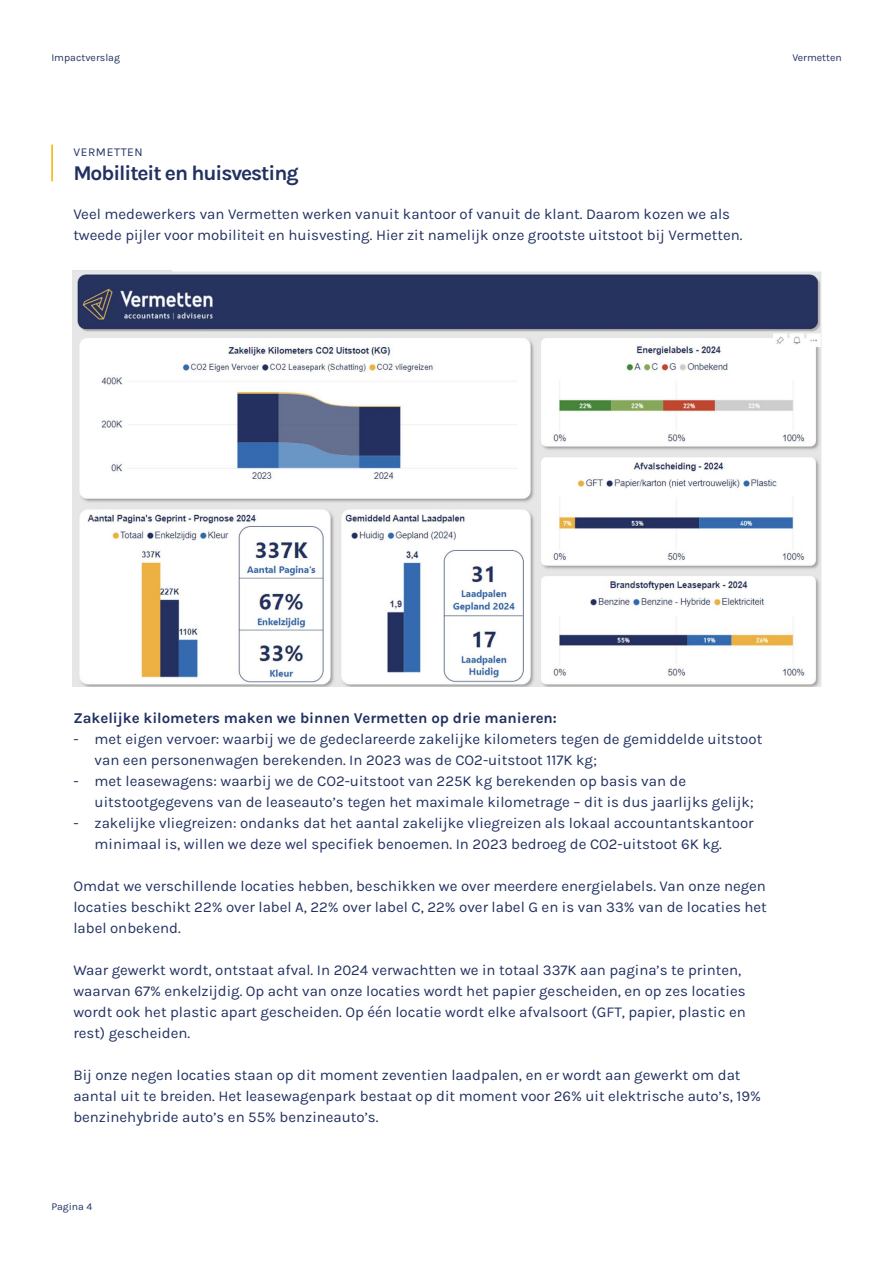
<style>
.page{position:relative;width:893px;height:1263px;background:#fff}
.page>*{position:absolute;margin:0;border:0;box-sizing:border-box;transform-origin:0 0}
.t1{font:700 21px "Karla";letter-spacing:-.05em;color:#223161}
.t2{font:15px/21px "Karla";color:#223161}
.t3{font:700 15px "Karla";color:#223161}
.t4{font:12px "Karla";letter-spacing:.05em;color:#223161}
.t5{font:10.5px "Karla";color:#223161}
</style>
<div class="page">
<img style="left:72px;top:270px;width:750px;height:416px">
<hr style="left:51px;top:145px;width:2px;height:36px;background:#f6b100">
<p class="t5" style="left:51px;top:50px;width:70px">Impactverslag</p>
<p class="t4" style="left:73px;top:144px;width:71px">VERMETTEN</p>
<h1 class="t1" style="left:73px;top:159px;width:227px">Mobiliteit en huisvesting</h1>
<p class="t2" style="left:73px;top:203px;width:671px">Veel medewerkers van Vermetten werken vanuit kantoor of vanuit de klant. Daarom kozen we als tweede pijler voor mobiliteit en huisvesting. Hier zit namelijk onze grootste uitstoot bij Vermetten.</p>
<p class="t5" style="left:792px;top:50px;width:51px">Vermetten</p>
<p class="t3" style="left:73px;top:708px;width:485px">Zakelijke kilometers maken we binnen Vermetten op drie manieren:</p>
<p class="t2" style="left:95px;top:728px;width:669px;text-indent:-21px">- met eigen vervoer: waarbij we de gedeclareerde zakelijke kilometers tegen de gemiddelde uitstoot van een personenwagen berekenden. In 2023 was de CO2-uitstoot 117K kg;</p>
<p class="t2" style="left:95px;top:770px;width:661px;text-indent:-21px">- met leasewagens: waarbij we de CO2-uitstoot van 225K kg berekenden op basis van de uitstootgegevens van de leaseauto’s tegen het maximale kilometrage – dit is dus jaarlijks gelijk;</p>
<p class="t2" style="left:95px;top:812px;width:660px;text-indent:-21px">- zakelijke vliegreizen: ondanks dat het aantal zakelijke vliegreizen als lokaal accountantskantoor minimaal is, willen we deze wel specifiek benoemen. In 2023 bedroeg de CO2-uitstoot 6K kg.</p>
<p class="t2" style="left:73px;top:875px;width:695px;text-align:justify">Omdat we verschillende locaties hebben, beschikken we over meerdere energielabels. Van onze negen locaties beschikt 22% over label A, 22% over label C, 22% over label G en is van 33% van de locaties het label onbekend.</p>
<p class="t2" style="left:73px;top:959px;width:674px">Waar gewerkt wordt, ontstaat afval. In 2024 verwachtten we in totaal 337K aan pagina’s te printen, waarvan 67% enkelzijdig. Op acht van onze locaties wordt het papier gescheiden, en op zes locaties wordt ook het plastic apart gescheiden. Op één locatie wordt elke afvalsoort (GFT, papier, plastic en rest) gescheiden.</p>
<p class="t2" style="left:73px;top:1064px;width:689px">Bij onze negen locaties staan op dit moment zeventien laadpalen, en er wordt aan gewerkt om dat aantal uit te breiden. Het leasewagenpark bestaat op dit moment voor 26% uit elektrische auto’s, 19% benzinehybride auto’s en 55% benzineauto’s.</p>
<p class="t5" style="left:51px;top:1199px;width:43px">Pagina 4</p>
</div>
